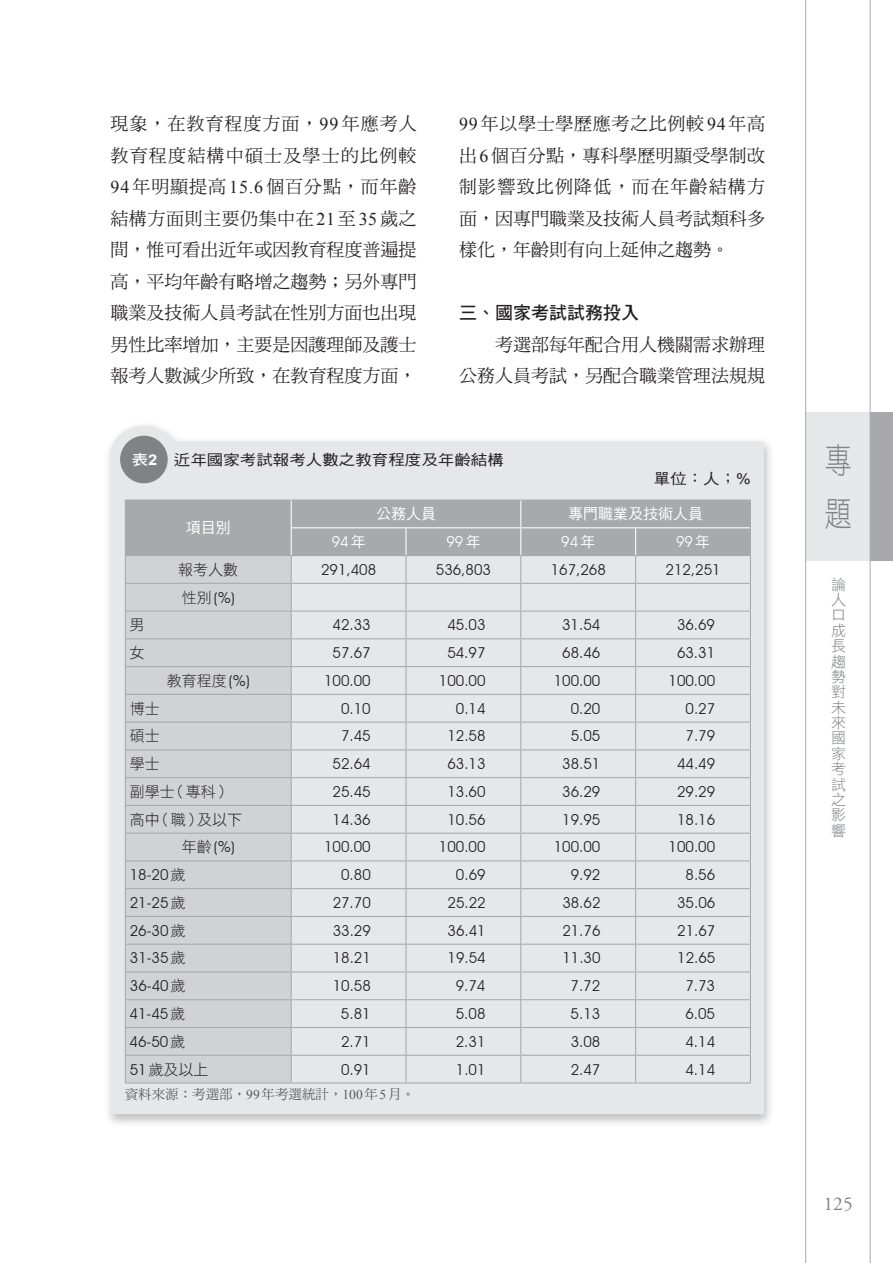
<style>
.page{position:relative;width:893px;height:1263px;background:#fff}
.page>*{position:absolute;margin:0;border:0;box-sizing:border-box;transform-origin:0 0}
.t1{font:35.1px/52.7px "DF Hei Std W3";color:#808285;scale:.77 1}
.t2{font:19.5px "Adobe Garamond Pro";color:#808285}
.t3{font:18px/31.5px "DF Ming Std W5";color:#231f20;text-align:justify}
.t4{font:18px "DF Hei Std W7";color:#231f20}
.t5{font:15px "Avant Garde IT Cby BT";color:#231f20}
.t6{font:15px "DF Hei Std W3";color:#231f20}
.t7{font:15px/15.3px "DF Hei Std W3";color:#808285}
.t8{font:15px "DF Hei Std W5";color:#fff}
.t9{font:15px "Avant Garde IT Cby BT";color:#fff}
.t10{font:14.85px "DF Hei Std W5";color:#231f20;scale:1.11 1}
.t11{font:13.5px "DF Ming Std W5";color:#57585a}
.s1{font-family:"Times New Roman"}
.s2{font-family:"DF Hei Std W7";color:#fff}
.s3{font-family:"Arial";font-weight:700;color:#fff}
.s4{font-family:"Arial"}
.s5{font-family:"DF Hei Std W5"}
.s6{font-family:"DF Hei Std W3"}
.s7{font-family:"Avant Garde IT Cby BT"}
</style>
<div class="page">
<div style="left:806px;top:412px;width:64px;height:149px;background:#e6e7e9"></div>
<div style="left:870px;top:412px;width:23px;height:149px;background:#a8a9ad"></div>
<hr style="left:805px;top:0;width:1px;height:1263px;background:#a8a9ad">
<hr style="left:870px;top:0;width:1px;height:1263px;background:#a8a9ad">
<div style="left:103px;top:420px;width:671px;height:707px;background:#231f20;opacity:.3"></div>
<svg style="left:111px;top:426px;width:653px;height:688px;background:#e8e9ea"></svg>
<hr style="left:125px;top:499px;width:166px;height:2px;background:#a8a9ad">
<hr style="left:291px;top:499px;width:115px;height:2px;background:#a8a9ad">
<hr style="left:406px;top:499px;width:115px;height:2px;background:#a8a9ad">
<hr style="left:521px;top:499px;width:115px;height:2px;background:#a8a9ad">
<hr style="left:636px;top:499px;width:115px;height:2px;background:#a8a9ad">
<hr style="left:125px;top:1082px;width:166px;height:1px;background:#a8a9ad">
<hr style="left:291px;top:1082px;width:115px;height:1px;background:#a8a9ad">
<hr style="left:406px;top:1082px;width:115px;height:1px;background:#a8a9ad">
<hr style="left:521px;top:1082px;width:115px;height:1px;background:#a8a9ad">
<hr style="left:636px;top:1082px;width:115px;height:1px;background:#a8a9ad">
<svg style="left:125px;top:500px;width:626px;height:582px;background:#d8d9db"></svg>
<div style="left:120px;top:436px;width:48px;height:47px;background:#808285;border-radius:50%"></div>
<p class="t3" style="left:110px;top:108px;width:308px">現象，在教育程度方面，<span class="s1">99</span> 年應考人教育程度結構中碩士及學士的比例較<span class="s1">94</span> 年明顯提高 <span class="s1">15.6</span> 個百分點，而年齡結構方面則主要仍集中在<span class="s1">21</span>至<span class="s1">35</span>歲之間，惟可看出近年或因教育程度普遍提高，平均年齡有略增之趨勢；另外專門職業及技術人員考試在性別方面也出現男性比率增加，主要是因護理師及護士報考人數減少所致，在教育程度方面，</p>
<p class="t3" style="left:459px;top:108px;width:308px"><span class="s1">99</span>年以學士學歷應考之比例較<span class="s1">94</span>年高出<span class="s1">6</span>個百分點，專科學歷明顯受學制改制影響致比例降低，而在年齡結構方面，因專門職業及技術人員考試類科多樣化，年齡則有向上延伸之趨勢。</p>
<p class="t4" style="left:459px;top:303px;width:181px">三、國家考試試務投入</p>
<p class="t3" style="left:459px;top:328px;width:308px;text-align:right">考選部每年配合用人機關需求辦理<br>公務人員考試，另配合職業管理法規規</p>
<p class="t10" style="left:132px;top:451px;width:337px"><span class="s2">表</span><span class="s3">2</span> 近年國家考試報考人數之教育程度及年齡結構</p>
<p class="t10" style="left:654px;top:471px;width:89px">單位：人；<span class="s4">%</span></p>
<p class="t8" style="left:186px;top:520px;width:46px">項目別</p>
<p class="t8" style="left:376px;top:506px;width:61px">公務人員</p>
<p class="t8" style="left:568px;top:506px;width:136px">專門職業及技術人員</p>
<p class="t9" style="left:332px;top:533px;width:35px">94<span class="s5">年</span></p>
<p class="t9" style="left:446px;top:533px;width:35px">99<span class="s5">年</span></p>
<p class="t9" style="left:561px;top:533px;width:35px">94<span class="s5">年</span></p>
<p class="t9" style="left:676px;top:533px;width:35px">99<span class="s5">年</span></p>
<p class="t6" style="left:178px;top:561px;width:61px">報考人數</p>
<p class="t5" style="left:321px;top:560px;width:57px">291,408</p>
<p class="t5" style="left:436px;top:560px;width:57px">536,803</p>
<p class="t5" style="left:551px;top:560px;width:57px">167,268</p>
<p class="t5" style="left:665px;top:560px;width:57px">212,251</p>
<p class="t5" style="left:182px;top:588px;width:54px"><span class="s6">性別</span>(%)</p>
<p class="t6" style="left:130px;top:617px;width:16px">男</p>
<p class="t5" style="left:333px;top:616px;width:40px">42.33</p>
<p class="t5" style="left:447px;top:616px;width:40px">45.03</p>
<p class="t5" style="left:562px;top:616px;width:40px">31.54</p>
<p class="t5" style="left:677px;top:616px;width:40px">36.69</p>
<p class="t6" style="left:130px;top:645px;width:16px">女</p>
<p class="t5" style="left:333px;top:644px;width:40px">57.67</p>
<p class="t5" style="left:447px;top:644px;width:40px">54.97</p>
<p class="t5" style="left:562px;top:644px;width:40px">68.46</p>
<p class="t5" style="left:677px;top:644px;width:40px">63.31</p>
<p class="t6" style="left:167px;top:672px;width:84px">教育程度<span class="s7">(%)</span></p>
<p class="t5" style="left:324px;top:671px;width:48px">100.00</p>
<p class="t5" style="left:439px;top:671px;width:48px">100.00</p>
<p class="t5" style="left:554px;top:671px;width:48px">100.00</p>
<p class="t5" style="left:668px;top:671px;width:48px">100.00</p>
<p class="t6" style="left:130px;top:700px;width:31px">博士</p>
<p class="t5" style="left:341px;top:699px;width:31px">0.10</p>
<p class="t5" style="left:456px;top:699px;width:31px">0.14</p>
<p class="t5" style="left:571px;top:699px;width:31px">0.20</p>
<p class="t5" style="left:685px;top:699px;width:31px">0.27</p>
<p class="t6" style="left:130px;top:728px;width:31px">碩士</p>
<p class="t5" style="left:341px;top:727px;width:31px">7.45</p>
<p class="t5" style="left:447px;top:727px;width:40px">12.58</p>
<p class="t5" style="left:571px;top:727px;width:31px">5.05</p>
<p class="t5" style="left:685px;top:727px;width:31px">7.79</p>
<p class="t6" style="left:130px;top:756px;width:31px">學士</p>
<p class="t5" style="left:333px;top:755px;width:40px">52.64</p>
<p class="t5" style="left:447px;top:755px;width:40px">63.13</p>
<p class="t5" style="left:562px;top:755px;width:40px">38.51</p>
<p class="t5" style="left:677px;top:755px;width:40px">44.49</p>
<p class="t6" style="left:130px;top:783px;width:103px">副學士（專科）</p>
<p class="t5" style="left:333px;top:782px;width:40px">25.45</p>
<p class="t5" style="left:447px;top:782px;width:40px">13.60</p>
<p class="t5" style="left:562px;top:782px;width:40px">36.29</p>
<p class="t5" style="left:677px;top:782px;width:40px">29.29</p>
<p class="t6" style="left:130px;top:811px;width:114px">高中（職）及以下</p>
<p class="t5" style="left:333px;top:810px;width:40px">14.36</p>
<p class="t5" style="left:447px;top:810px;width:40px">10.56</p>
<p class="t5" style="left:562px;top:810px;width:40px">19.95</p>
<p class="t5" style="left:677px;top:810px;width:40px">18.16</p>
<p class="t5" style="left:182px;top:838px;width:54px"><span class="s6">年齡</span>(%)</p>
<p class="t5" style="left:324px;top:838px;width:48px">100.00</p>
<p class="t5" style="left:439px;top:838px;width:48px">100.00</p>
<p class="t5" style="left:554px;top:838px;width:48px">100.00</p>
<p class="t5" style="left:669px;top:838px;width:48px">100.00</p>
<p class="t5" style="left:130px;top:866px;width:57px">18-20<span class="s6">歲</span></p>
<p class="t5" style="left:341px;top:866px;width:31px">0.80</p>
<p class="t5" style="left:456px;top:866px;width:31px">0.69</p>
<p class="t5" style="left:571px;top:866px;width:31px">9.92</p>
<p class="t5" style="left:686px;top:866px;width:31px">8.56</p>
<p class="t5" style="left:130px;top:893px;width:57px">21-25<span class="s6">歲</span></p>
<p class="t5" style="left:333px;top:893px;width:40px">27.70</p>
<p class="t5" style="left:447px;top:893px;width:40px">25.22</p>
<p class="t5" style="left:562px;top:893px;width:40px">38.62</p>
<p class="t5" style="left:677px;top:893px;width:40px">35.06</p>
<p class="t5" style="left:130px;top:921px;width:57px">26-30<span class="s6">歲</span></p>
<p class="t5" style="left:333px;top:921px;width:40px">33.29</p>
<p class="t5" style="left:448px;top:921px;width:40px">36.41</p>
<p class="t5" style="left:562px;top:921px;width:40px">21.76</p>
<p class="t5" style="left:677px;top:921px;width:40px">21.67</p>
<p class="t5" style="left:130px;top:949px;width:57px">31-35<span class="s6">歲</span></p>
<p class="t5" style="left:333px;top:949px;width:40px">18.21</p>
<p class="t5" style="left:448px;top:949px;width:40px">19.54</p>
<p class="t5" style="left:562px;top:949px;width:40px">11.30</p>
<p class="t5" style="left:677px;top:949px;width:40px">12.65</p>
<p class="t5" style="left:130px;top:977px;width:57px">36-40<span class="s6">歲</span></p>
<p class="t5" style="left:333px;top:977px;width:40px">10.58</p>
<p class="t5" style="left:456px;top:977px;width:31px">9.74</p>
<p class="t5" style="left:571px;top:977px;width:31px">7.72</p>
<p class="t5" style="left:685px;top:977px;width:31px">7.73</p>
<p class="t5" style="left:130px;top:1004px;width:57px">41-45<span class="s6">歲</span></p>
<p class="t5" style="left:341px;top:1004px;width:31px">5.81</p>
<p class="t5" style="left:456px;top:1004px;width:31px">5.08</p>
<p class="t5" style="left:571px;top:1004px;width:31px">5.13</p>
<p class="t5" style="left:685px;top:1004px;width:31px">6.05</p>
<p class="t5" style="left:130px;top:1032px;width:57px">46-50<span class="s6">歲</span></p>
<p class="t5" style="left:341px;top:1032px;width:31px">2.71</p>
<p class="t5" style="left:456px;top:1032px;width:31px">2.31</p>
<p class="t5" style="left:571px;top:1032px;width:31px">3.08</p>
<p class="t5" style="left:685px;top:1032px;width:31px">4.14</p>
<p class="t6" style="left:130px;top:1061px;width:80px"><span class="s7">51</span>歲及以上</p>
<p class="t5" style="left:341px;top:1060px;width:31px">0.91</p>
<p class="t5" style="left:456px;top:1060px;width:31px">1.01</p>
<p class="t5" style="left:571px;top:1060px;width:31px">2.47</p>
<p class="t5" style="left:685px;top:1060px;width:31px">4.14</p>
<p class="t11" style="left:125px;top:1087px;width:292px">資料來源：考選部，<span class="s1">99</span>年考選統計，<span class="s1">100</span>年<span class="s1">5</span>月。</p>
<h1 class="t1" style="left:825px;top:434px;width:35px">專題</h1>
<p class="t7" style="left:831px;top:576px;width:16px">論人口成長趨勢對未來國家考試之影響</p>
<h2 class="t2" style="left:823px;top:1192px;width:31px">125</h2>
</div>
